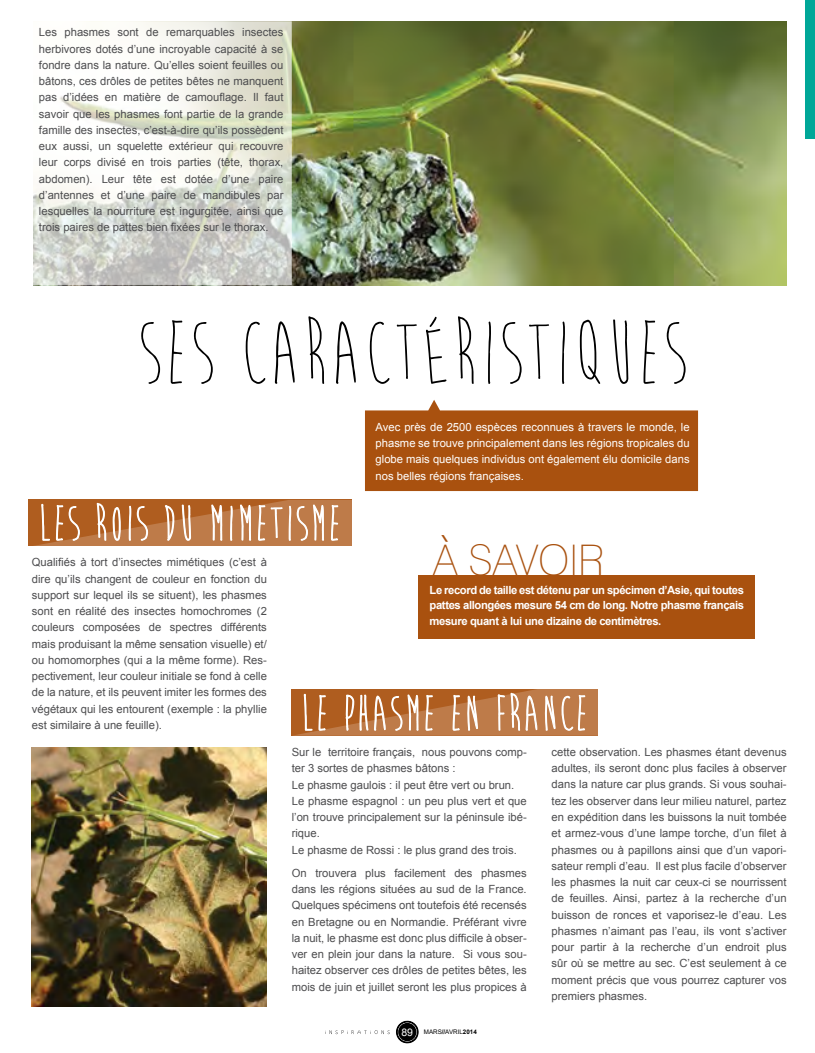
<style>
.page{position:relative;width:815px;height:1053px;background:#fff}
.page>*{position:absolute;margin:0;border:0;box-sizing:border-box;transform-origin:0 0}
.t1{font:93.75px "Brain Flower";color:#000}
.t2{font:condensed 42.25px "Lane";color:#a9510f}
.t3{font:11.25px/16.2px "Arial";color:#4d4d4f;text-align:justify}
.t4{font:11.25px/16.2px "Arial";color:#fff;text-align:justify}
.t5{font:700 11.25px/15px "Arial";letter-spacing:-.035em;color:#fff}
.t6{font:6.25px "Arial";color:#000}
.s1{font-size:10.5px;color:#fff}
.s2{font-weight:900}
.s3{font-weight:700}
</style>
<div class="page">
<svg style="left:397px;top:1021px;width:21px;height:21px"></svg>
<div style="left:398px;top:1022px;width:18px;height:19px;background:#000;border-radius:50%"></div>
<svg style="left:325px;top:1030px;width:65px;height:4px"></svg>
<img style="left:292px;top:21px;width:495px;height:264px">
<div style="left:805px;top:0;width:10px;height:138px;background:#00a798"></div>
<svg style="left:292px;top:689px;width:306px;height:46px;background:#c18354"></svg>
<div style="left:28px;top:499px;width:324px;height:46px;background:#af5d1f"></div>
<svg style="left:29px;top:500px;width:323px;height:46px"></svg>
<svg style="left:365px;top:400px;width:333px;height:91px;background:#b2642a"></svg>
<svg style="left:33px;top:21px;width:259px;height:264px"></svg>
<div style="left:418px;top:575px;width:336px;height:64px;background:#a9510f"></div>
<img style="left:32px;top:747px;width:235px;height:259px">
<p class="t3" style="left:39px;top:24px;width:246px">Les phasmes sont de remarquables insectes herbivores dotés d’une incroyable capacité à se fondre dans la nature. Qu’elles soient feuilles ou bâtons, ces drôles de petites bêtes ne manquent pas d’idées en matière de camouflage. Il faut savoir que les phasmes font partie de la grande famille des insectes, c’est-à-dire qu’ils possèdent eux aussi, un squelette extérieur qui recouvre leur corps divisé en trois parties (tête, thorax, abdomen). Leur tête est dotée d’une paire d’antennes et d’une paire de mandibules par lesquelles la nourriture est ingurgitée, ainsi que trois paires de pattes bien fixées sur le thorax.</p>
<h1 class="t1" style="left:137px;top:305px;width:553px">SES CARACTÉRISTIQUES</h1>
<p class="t3" style="left:32px;top:554px;width:237px">Qualifiés à tort d’insectes mimétiques (c’est à dire qu’ils changent de couleur en fonction du support sur lequel ils se situent), les phasmes sont en réalité des insectes homochromes (2 couleurs composées de spectres différents mais produisant la même sensation visuelle) et/ ou homomorphes (qui a la même forme). Res&shy;pectivement, leur couleur initiale se fond à celle de la nature, et ils peuvent imiter les formes des végétaux qui les entourent (exemple : la phyllie est similaire à une feuille).</p>
<p class="t4" style="left:376px;top:419px;width:316px">Avec près de 2500 espèces reconnues à travers le monde, le phasme se trouve principalement dans les régions tropicales du globe mais quelques individus ont également élu domicile dans nos belles régions françaises.</p>
<h2 class="t2" style="left:433px;top:534px;width:173px">À SAVOIR</h2>
<p class="t5" style="left:430px;top:582px;width:316px">Le record de taille est détenu par un spécimen d’Asie, qui toutes pattes allongées mesure 54 cm de long. Notre phasme français</p>
<p class="t5" style="left:430px;top:613px;width:233px">mesure quant à lui une dizaine de centimètres.</p>
<p class="t3" style="left:292px;top:744px;width:237px;text-align:left">Sur le territoire français, nous pouvons comp&shy;ter 3 sortes de phasmes bâtons :<br>Le phasme gaulois : il peut être vert ou brun.<br>Le phasme espagnol : un peu plus vert et que l’on trouve principalement sur la péninsule ibé&shy;rique.<br>Le phasme de Rossi : le plus grand des trois.</p>
<p class="t3" style="left:292px;top:864px;width:237px">On trouvera plus facilement des phasmes dans les régions situées au sud de la France.<br>Quelques spécimens ont toutefois été recensés en Bretagne ou en Normandie. Préférant vivre la nuit, le phasme est donc plus difficile à obser&shy;ver en plein jour dans la nature. Si vous sou&shy;haitez observer ces drôles de petites bêtes, les mois de juin et juillet seront les plus propices à</p>
<p class="t6" style="left:401px;top:1027px;width:77px"><span class="s1">89</span> MARS<span class="s2">//</span>AVRIL<span class="s3">2014</span></p>
<p class="t3" style="left:552px;top:744px;width:237px">cette observation. Les phasmes étant devenus adultes, ils seront donc plus faciles à observer dans la nature car plus grands. Si vous souhai&shy;tez les observer dans leur milieu naturel, partez en expédition dans les buissons la nuit tombée et armez-vous d’une lampe torche, d’un filet à phasmes ou à papillons ainsi que d’un vapori&shy;sateur rempli d’eau. Il est plus facile d’observer les phasmes la nuit car ceux-ci se nourrissent de feuilles. Ainsi, partez à la recherche d’un buisson de ronces et vaporisez-le d’eau. Les phasmes n’aimant pas l’eau, ils vont s’activer pour partir à la recherche d’un endroit plus sûr où se mettre au sec. C’est seulement à ce moment précis que vous pourrez capturer vos premiers phasmes.</p>
</div>
